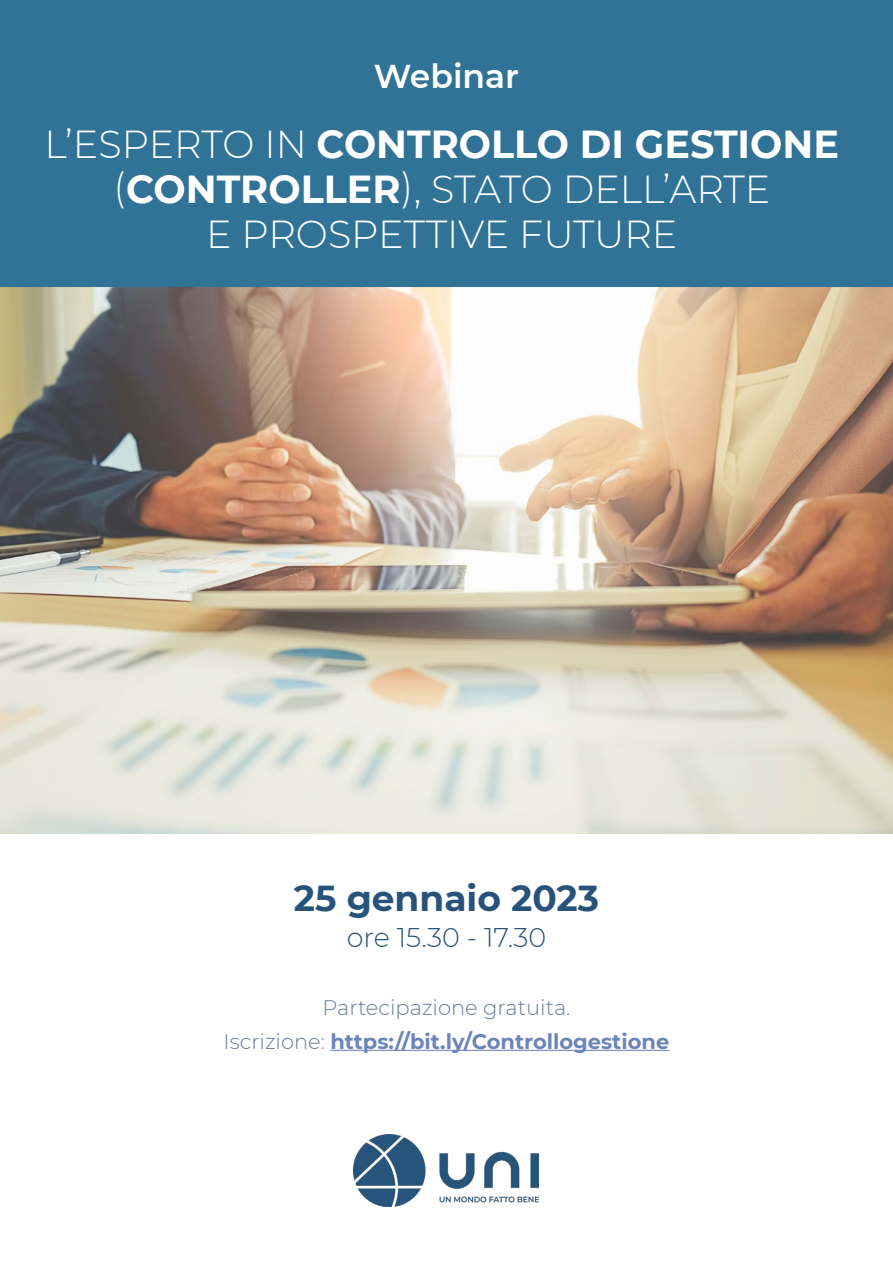
<style>
.page{position:relative;width:893px;height:1263px;background:#fff}
.page>*{position:absolute;margin:0;border:0;box-sizing:border-box;transform-origin:0 0}
.Titolo_1{font:300 39px/45px "Montserrat";color:#fff;text-align:center}
.Titolo_2_-_data_e_or{font:700 36px "Montserrat";color:#27537b}
.Webinar{font:600 33px "Montserrat";color:#fff}
.Titolo_2_-_data_e_or-2{font:300 27px "Montserrat";color:#27537b}
.Titolo_3_-_iscrizion{font:700 21px "Montserrat";color:#6b84b9}
.Titolo_3_-_iscrizion-2{font:300 21px "Montserrat";color:#697c9d}
.s1{font-weight:700}
.s2{font-weight:300;color:#697c9d}
</style>
<div class="page">
<img style="left:0;top:287px;width:893px;height:546px">
<div style="left:0;top:0;width:893px;height:287px;background:#307397"></div>
<img style="left:353px;top:1134px;width:185px;height:72px">
<hr style="left:330px;top:1050px;width:339px;height:1px;background:#6b84b9">
<h2 class="Webinar" style="left:374px;top:53px;width:147px">Webinar</h2>
<h1 class="Titolo_1" style="left:45px;top:120px;width:796px">L’ESPERTO IN <span class="s1">CONTROLLO DI GESTIONE </span>(<span class="s1">CONTROLLER</span>), STATO DELL’ARTE<br>E PROSPETTIVE FUTURE</h1>
<h2 class="Titolo_2_-_data_e_or" style="left:294px;top:872px;width:307px">25 gennaio 2023</h2>
<h2 class="Titolo_2_-_data_e_or-2" style="left:347px;top:919px;width:201px">ore 15.30 - 17.30</h2>
<h3 class="Titolo_3_-_iscrizion-2" style="left:322px;top:993px;width:250px">Partecipazione gratuita.</h3>
<h3 class="Titolo_3_-_iscrizion" style="left:224px;top:1026px;width:447px"><span class="s2">Iscrizione:</span> https://bit.ly/Controllogestione</h3>
</div>
